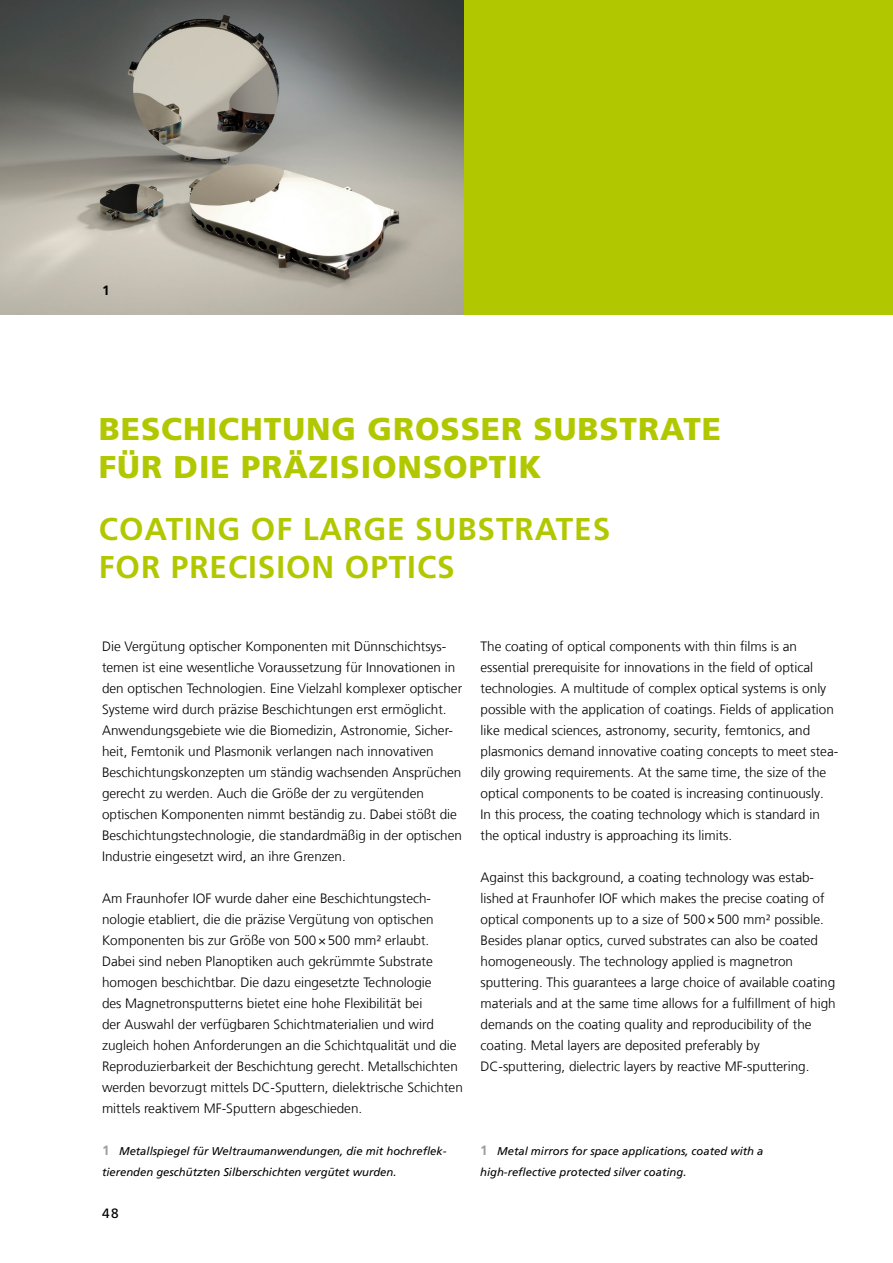
<style>
.page{position:relative;width:893px;height:1263px;background:#fff}
.page>*{position:absolute;margin:0;border:0;box-sizing:border-box;transform-origin:0 0}
.t1{font:900 31.5px/37.8px "Frutiger LT Com";letter-spacing:.03em;color:#b1c800}
.t2{font:700 31.5px/37.8px "Frutiger LT Com";letter-spacing:.03em;color:#b1c800}
.t3{font:300 13.5px/21px "Frutiger LT Com";color:#000}
.t4{font:13.5px "Frutiger LT Com";color:#000}
.t5{font:700 13.5px "Frutiger LT Com";color:#000}
.t6{font:italic 11.25px/21px "Frutiger LT Com";color:#000}
.s1{font-weight:700;font-style:normal;font-size:13.5px;color:#9c9e9f}
</style>
<div class="page">
<div style="left:0;top:0;width:893px;height:315px;background:#b1c800"></div>
<img style="left:0;top:0;width:463px;height:315px">
<p class="t5" style="left:102px;top:282px;width:9px">1</p>
<h1 class="t1" style="left:99px;top:410px;width:624px">BESCHICHTUNG GROSSER SUBSTRATE<br>FÜR DIE PRÄZISIONSOPTIK</h1>
<h1 class="t2" style="left:99px;top:510px;width:509px">COATING OF LARGE SUBSTRATES<br>FOR PRECISION OPTICS</h1>
<p class="t3" style="left:480px;top:636px;width:359px">The coating of optical components with thin films is an essential prerequisite for innovations in the field of optical technologies. A multitude of complex optical systems is only possible with the application of coatings. Fields of application like medical sciences, astronomy, security, femtonics, and plasmonics demand innovative coating concepts to meet stea&shy;dily growing requirements. At the same time, the size of the optical components to be coated is increasing continuously.<br>In this process, the coating technology which is standard in the optical industry is approaching its limits.</p>
<p class="t3" style="left:480px;top:867px;width:357px">Against this background, a coating technology was estab&shy;lished at Fraunhofer IOF which makes the precise coating of optical components up to a size of 500×500 mm² possible.<br>Besides planar optics, curved substrates can also be coated homogeneously. The technology applied is magnetron sputtering. This guarantees a large choice of available coating materials and at the same time allows for a fulfillment of high demands on the coating quality and reproducibility of the coating. Metal layers are deposited preferably by DC-sputtering, dielectric layers by reactive MF-sputtering.</p>
<p class="t3" style="left:102px;top:636px;width:362px">Die Vergütung optischer Komponenten mit Dünnschichtsys&shy;temen ist eine wesentliche Voraussetzung für Innovationen in den optischen Technologien. Eine Vielzahl komplexer optischer Systeme wird durch präzise Beschichtungen erst ermöglicht.<br>Anwendungsgebiete wie die Biomedizin, Astronomie, Sicher&shy;heit, Femtonik und Plasmonik verlangen nach innovativen Beschichtungskonzepten um ständig wachsenden Ansprüchen gerecht zu werden. Auch die Größe der zu vergütenden optischen Komponenten nimmt beständig zu. Dabei stößt die Beschichtungstechnologie, die standardmäßig in der optischen Industrie eingesetzt wird, an ihre Grenzen.</p>
<p class="t3" style="left:102px;top:888px;width:362px">Am Fraunhofer IOF wurde daher eine Beschichtungstech&shy;nologie etabliert, die die präzise Vergütung von optischen Komponenten bis zur Größe von 500×500 mm² erlaubt.<br>Dabei sind neben Planoptiken auch gekrümmte Substrate homogen beschichtbar. Die dazu eingesetzte Technologie<br>des Magnetronsputterns bietet eine hohe Flexibilität bei<br>der Auswahl der verfügbaren Schichtmaterialien und wird zugleich hohen Anforderungen an die Schichtqualität und die Reproduzierbarkeit der Beschichtung gerecht. Metallschichten werden bevorzugt mittels DC-Sputtern, dielektrische Schichten mittels reaktivem MF-Sputtern abgeschieden.</p>
<p class="t6" style="left:102px;top:1141px;width:346px"><span class="s1">1</span> Metallspiegel für Weltraumanwendungen, die mit hochreflek&shy;tierenden geschützten Silberschichten vergütet wurden.</p>
<p class="t6" style="left:480px;top:1141px;width:285px"><span class="s1">1</span> Metal mirrors for space applications, coated with a high-reflective protected silver coating.</p>
<p class="t4" style="left:102px;top:1205px;width:18px">48</p>
</div>
